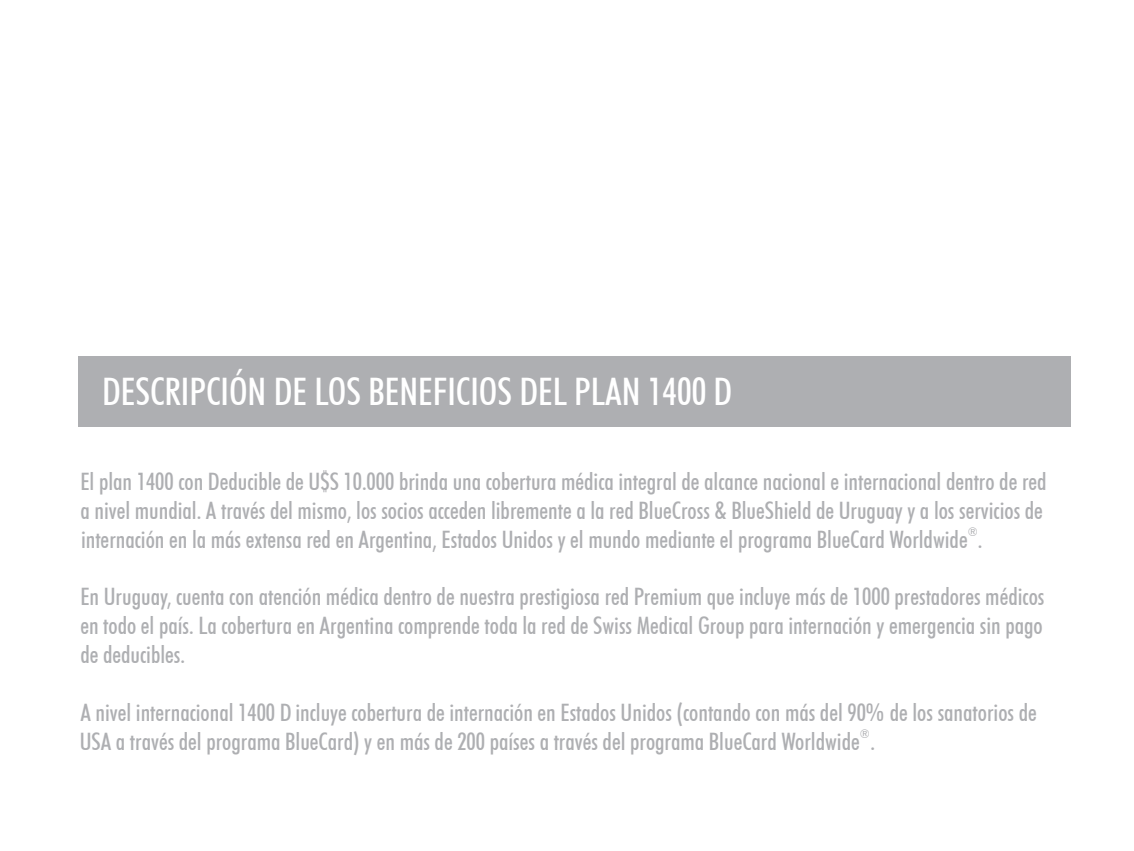
<style>
.page{position:relative;width:1134px;height:851px;background:#fff}
.page>*{position:absolute;margin:0;border:0;box-sizing:border-box;transform-origin:0 0}
.t1{font:500 condensed 38px "Futura BT";color:#fff}
.t2{font:500 condensed 24px/29px "Futura BT";color:#aeafb2}
.t3{font:500 condensed 12px "Futura BT";color:#aeafb2}
</style>
<div class="page">
<div style="left:79px;top:356px;width:992px;height:70px;background:#aeafb2"></div>
<h1 class="t1" style="left:102px;top:368px;width:632px">DESCRIPCIÓN DE LOS BENEFICIOS DEL PLAN 1400 D</h1>
<p class="t2" style="left:80px;top:466px;width:968px">El plan 1400 con Deducible de U$S 10.000 brinda una cobertura médica integral de alcance nacional e internacional dentro de red a nivel mundial. A través del mismo, los socios acceden libremente a la red BlueCross &amp; BlueShield de Uruguay y a los servicios de internación en la más extensa red en Argentina, Estados Unidos y el mundo mediante el programa BlueCard Worldwide .</p>
<p class="t3" style="left:968px;top:524px;width:11px">®</p>
<p class="t2" style="left:80px;top:582px;width:965px;text-align:justify">En Uruguay, cuenta con atención médica dentro de nuestra prestigiosa red Premium que incluye más de 1000 prestadores médicos en todo el país. La cobertura en Argentina comprende toda la red de Swiss Medical Group para internación y emergencia sin pago de deducibles.</p>
<p class="t2" style="left:80px;top:697px;width:958px">A nivel internacional 1400 D incluye cobertura de internación en Estados Unidos (contando con más del 90% de los sanatorios de</p>
<p class="t3" style="left:860px;top:726px;width:11px">®</p>
<p class="t2" style="left:80px;top:726px;width:797px">USA a través del programa BlueCard) y en más de 200 países a través del programa BlueCard Worldwide .</p>
</div>
